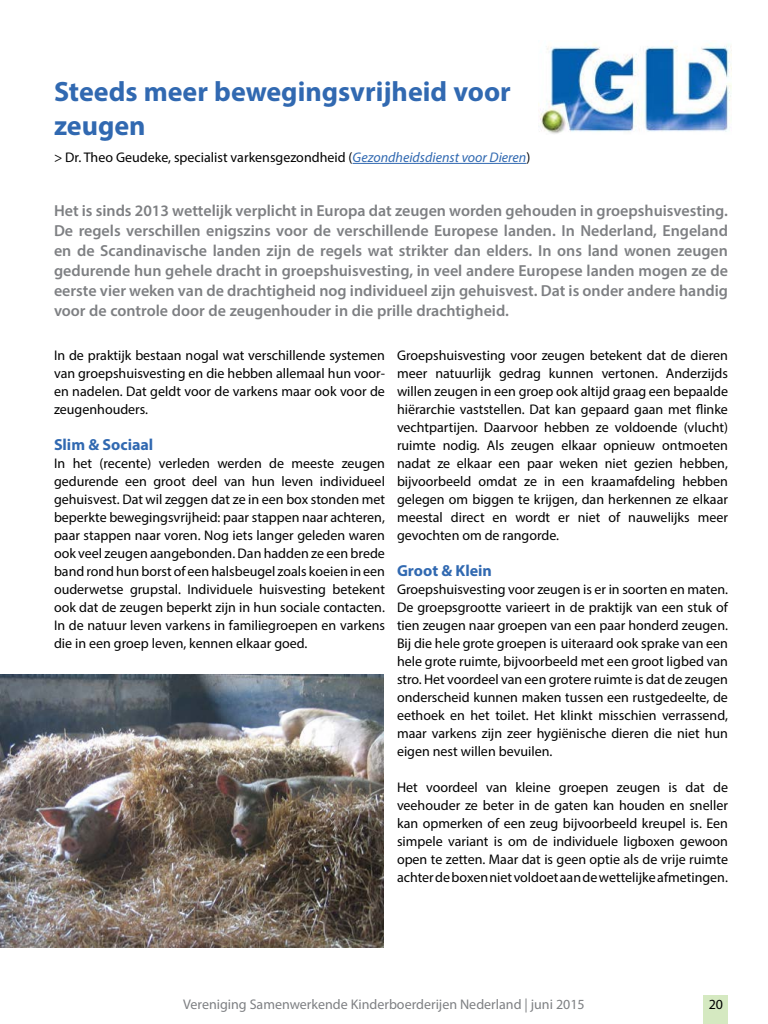
<style>
.page{position:relative;width:768px;height:1024px;background:#fff}
.page>*{position:absolute;margin:0;border:0;box-sizing:border-box;transform-origin:0 0}
.Inhoud_Kop_artikel_g{font:700 28px/33.6px "Myriad Pro";color:#3169b1}
.Inleiding{font:600 16px/20px "Myriad Pro";color:#7e8083;text-align:justify}
.t1{font:700 16px "Myriad Pro";color:#3169b1}
.t2{font:14px/18px "Myriad Pro";color:#000;text-align:justify}
.t3{font:14px "Myriad Pro";color:#7e8083}
.s1{font-style:italic;color:#3169b1}
</style>
<div class="page">
<div style="left:703px;top:995px;width:24px;height:29px;background:#d5e9c1"></div>
<img style="left:538px;top:40px;width:194px;height:94px">
<hr style="left:353px;top:163px;width:173px;height:1px;background:#3169b1">
<img style="left:0;top:674px;width:384px;height:274px">
<p class="Inhoud_Kop_artikel_g" style="left:54px;top:74px;width:458px">Steeds meer bewegingsvrijheid voor zeugen</p>
<p class="t2" style="left:54px;top:148px;width:478px">&gt; Dr. Theo Geudeke, specialist varkensgezondheid (<span class="s1">Gezondheidsdienst voor Dieren</span>)</p>
<p class="Inleiding" style="left:54px;top:200px;width:676px">Het is sinds 2013 wettelijk verplicht in Europa dat zeugen worden gehouden in groepshuisvesting.<br>De regels verschillen enigszins voor de verschillende Europese landen. In Nederland, Engeland en de Scandinavische landen zijn de regels wat strikter dan elders. In ons land wonen zeugen gedurende hun gehele dracht in groepshuisvesting, in veel andere Europese landen mogen ze de eerste vier weken van de drachtigheid nog individueel zijn gehuisvest. Dat is onder andere handig voor de controle door de zeugenhouder in die prille drachtigheid.</p>
<p class="t2" style="left:54px;top:346px;width:333px">In de praktijk bestaan nogal wat verschillende systemen van groepshuisvesting en die hebben allemaal hun voor&shy;en nadelen. Dat geldt voor de varkens maar ook voor de zeugenhouders.</p>
<p class="t1" style="left:54px;top:434px;width:101px">Slim &amp; Sociaal</p>
<p class="t2" style="left:54px;top:454px;width:333px">In het (recente) verleden werden de meeste zeugen gedurende een groot deel van hun leven individueel gehuisvest. Dat wil zeggen dat ze in een box stonden met beperkte bewegingsvrijheid: paar stappen naar achteren, paar stappen naar voren. Nog iets langer geleden waren ook veel zeugen aangebonden. Dan hadden ze een brede band rond hun borst of een halsbeugel zoals koeien in een ouderwetse grupstal. Individuele huisvesting betekent ook dat de zeugen beperkt zijn in hun sociale contacten.<br>In de natuur leven varkens in familiegroepen en varkens die in een groep leven, kennen elkaar goed.</p>
<p class="t2" style="left:397px;top:346px;width:333px">Groepshuisvesting voor zeugen betekent dat de dieren meer natuurlijk gedrag kunnen vertonen. Anderzijds willen zeugen in een groep ook altijd graag een bepaalde hiërarchie vaststellen. Dat kan gepaard gaan met flinke vechtpartijen. Daarvoor hebben ze voldoende (vlucht) ruimte nodig. Als zeugen elkaar opnieuw ontmoeten nadat ze elkaar een paar weken niet gezien hebben, bijvoorbeeld omdat ze in een kraamafdeling hebben gelegen om biggen te krijgen, dan herkennen ze elkaar meestal direct en wordt er niet of nauwelijks meer gevochten om de rangorde.</p>
<p class="t1" style="left:397px;top:560px;width:97px">Groot &amp; Klein</p>
<p class="t2" style="left:397px;top:580px;width:333px">Groepshuisvesting voor zeugen is er in soorten en maten.<br>De groepsgrootte varieert in de praktijk van een stuk of tien zeugen naar groepen van een paar honderd zeugen.<br>Bij die hele grote groepen is uiteraard ook sprake van een hele grote ruimte, bijvoorbeeld met een groot ligbed van stro. Het voordeel van een grotere ruimte is dat de zeugen onderscheid kunnen maken tussen een rustgedeelte, de eethoek en het toilet. Het klinkt misschien verrassend, maar varkens zijn zeer hygiënische dieren die niet hun eigen nest willen bevuilen.</p>
<p class="t2" style="left:397px;top:778px;width:333px">Het voordeel van kleine groepen zeugen is dat de veehouder ze beter in de gaten kan houden en sneller kan opmerken of een zeug bijvoorbeeld kreupel is. Een simpele variant is om de individuele ligboxen gewoon open te zetten. Maar dat is geen optie als de vrije ruimte achter de boxen niet voldoet aan de wettelijke afmetingen.</p>
<p class="t3" style="left:183px;top:996px;width:403px">Vereniging Samenwerkende Kinderboerderijen Nederland | juni 2015</p>
<p class="t2" style="left:709px;top:995px;width:16px">20</p>
</div>
